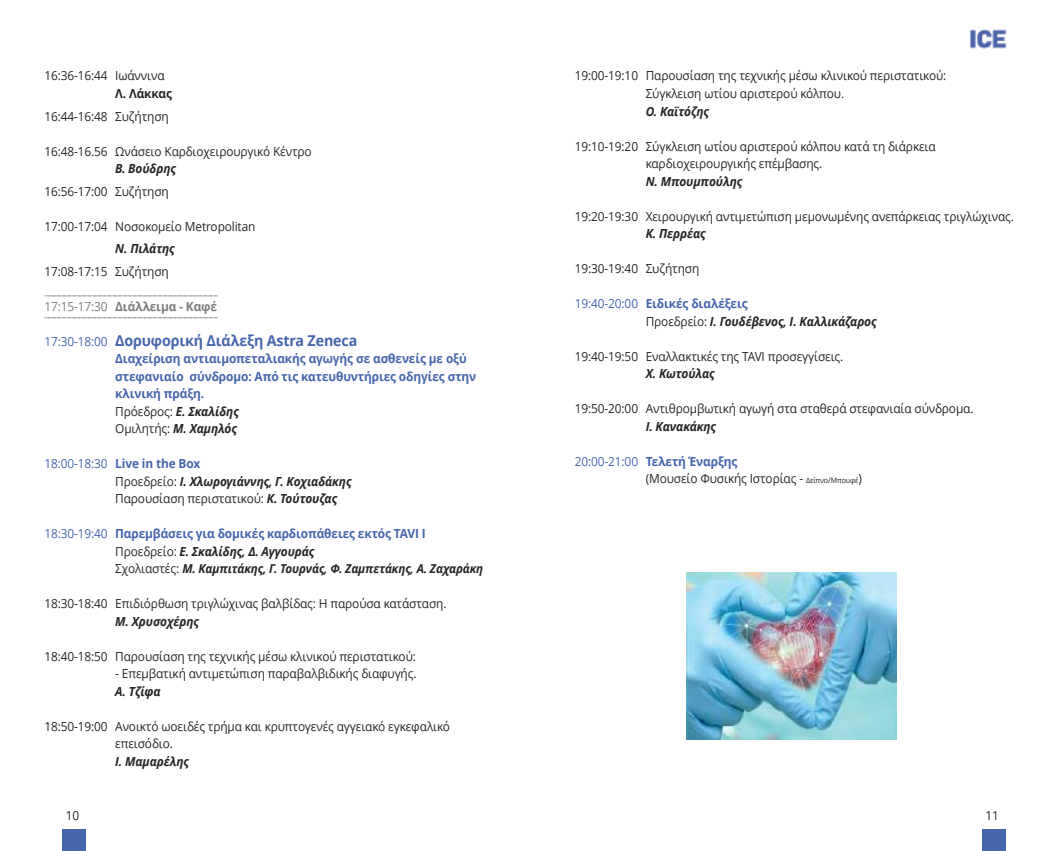
<style>
.page{position:relative;width:1063px;height:851px;background:#fff}
.page>*{position:absolute;margin:0;border:0;box-sizing:border-box;transform-origin:0 0}
.t1{font:700 15px "Open Sans";letter-spacing:-.01em;color:#4565ad;scale:.95 1}
.t2{font:12.5px/17.5px "Open Sans";letter-spacing:-.01em;color:#272627;scale:.95 1}
.t3{font:italic 700 12.5px/17.5px "Open Sans";letter-spacing:-.01em;color:#272627;scale:.95 1}
.t4{font:700 12.5px/17.5px "Open Sans";letter-spacing:-.01em;color:#4565ad;scale:.95 1}
.t5{font:700 12.5px "Open Sans";letter-spacing:-.01em;color:#7d7d7d;scale:.95 1}
.t6{font:700 12.5px "Open Sans";color:#272627;scale:.95 1}
.t7{font:italic 700 12.25px "Open Sans";letter-spacing:-.01em;color:#272627;scale:.95 1}
.s1{font-weight:400}
.s2{font-weight:400;font-size:12.5px}
.s3{font-weight:400;color:#272627}
.s4{font-style:italic;color:#272627}
.s5{font-weight:400;font-style:normal;color:#4565ad}
.s6{font-style:normal;color:#4565ad}
.s7{font-weight:400;font-style:normal}
.s8{font-weight:400;font-style:normal;font-size:12.5px}
.s9{color:#4565ad}
.s10{font-weight:700;color:#4565ad}
.s11{font-size:7.5px}
</style>
<div class="page">
<div style="left:63px;top:829px;width:23px;height:21px;background:#4565ad"></div>
<div style="left:982px;top:829px;width:24px;height:21px;background:#4565ad"></div>
<img style="left:969px;top:29px;width:38px;height:20px">
<svg style="left:44px;top:317px;width:174px;height:1px"></svg>
<svg style="left:44px;top:295px;width:174px;height:1px"></svg>
<img style="left:687px;top:572px;width:209px;height:167px">
<p class="t2" style="left:44px;top:67px;width:128px">16:36-16:44 Ιωάννινα</p>
<p class="t6" style="left:115px;top:85px;width:61px">λ. λάκκας</p>
<p class="t2" style="left:44px;top:107px;width:133px">16:44-16:48 Συζήτηση</p>
<p class="t2" style="left:44px;top:142px;width:283px">16:48-16.56 Ωνάσειο Καρδιοχειρουργικό Κέντρο</p>
<p class="t3" style="left:115px;top:159px;width:65px">Β. Βούδρης</p>
<p class="t2" style="left:44px;top:182px;width:133px">16:56-17:00 Συζήτηση</p>
<p class="t2" style="left:44px;top:217px;width:224px">17:00-17:04 Νοσοκομείο Metropolitan</p>
<p class="t3" style="left:115px;top:239px;width:64px">Ν. Πιλάτης</p>
<p class="t2" style="left:44px;top:262px;width:133px">17:08-17:15 Συζήτηση</p>
<p class="t5" style="left:44px;top:297px;width:183px"><span class="s1">17:15-17:30</span> διάλλειμα - καφέ</p>
<p class="t1" style="left:44px;top:329px;width:331px"><span class="s2">17:30-18:00</span> δορυφορική διάλεξη Astra Zeneca</p>
<p class="t4" style="left:115px;top:349px;width:382px">διαχείριση αντιαιμοπεταλιακής αγωγής σε ασθενείς με οξύ στεφανιαίο σύνδρομο: από τις κατευθυντήριες οδηγίες στην κλινική πράξη.<br><span class="s3">Πρόεδρος:</span> <span class="s4">Ε. Σκαλίδης<br></span><span class="s3">Ομιλητής:</span> <span class="s4">Μ. Χαμηλός</span></p>
<p class="t3" style="left:115px;top:454px;width:250px;text-indent:-71px"><span class="s5">18:00-18:30</span> <span class="s6">Live in the Box<br></span><span class="s7">Προεδρείο:</span> Ι. Χλωρογιάννης, Γ. Κοχιαδάκης<br><span class="s7">Παρουσίαση περιστατικού:</span> Κ. Τούτουζας</p>
<p class="t4" style="left:115px;top:524px;width:328px;text-indent:-71px"><span class="s1">18:30-19:40</span> Παρεμβάσεις για δομικές καρδιοπάθειες εκτός TAVi i<br><span class="s3">Προεδρείο:</span> <span class="s4">Ε. Σκαλίδης, Δ. Αγγουράς</span></p>
<p class="t7" style="left:115px;top:560px;width:389px"><span class="s8">Σχολιαστές:</span> Μ. Καμπιτάκης, Γ. Τουρνάς, Φ. Ζαμπετάκης, Α. Ζαχαράκη</p>
<p class="t2" style="left:44px;top:594px;width:425px">18:30-18:40 Επιδιόρθωση τριγλώχινας βαλβίδας: Η παρούσα κατάσταση.</p>
<p class="t3" style="left:115px;top:612px;width:90px">Μ. Χρυσοχέρης</p>
<p class="t2" style="left:44px;top:647px;width:393px">18:40-18:50 Παρουσίαση της τεχνικής μέσω κλινικού περιστατικού:</p>
<p class="t2" style="left:115px;top:664px;width:319px">- Επεμβατική αντιμετώπιση παραβαλβιδικής διαφυγής.</p>
<p class="t3" style="left:115px;top:682px;width:49px">Α. Τζίφα</p>
<p class="t2" style="left:115px;top:717px;width:354px;text-indent:-71px">18:50-19:00 Ανοικτό ωοειδές τρήμα και κρυπτογενές αγγειακό εγκεφαλικό επεισόδιο.</p>
<p class="t3" style="left:115px;top:752px;width:79px">Ι. Μαμαρέλης</p>
<p class="t2" style="left:66px;top:805px;width:16px">10</p>
<p class="t2" style="left:646px;top:67px;width:318px;text-indent:-71px">19:00-19:10 Παρουσίαση της τεχνικής μέσω κλινικού περιστατικού:<br>Σύγκλειση ωτίου αριστερού κόλπου.</p>
<p class="t3" style="left:646px;top:102px;width:68px">Ο. Καϊτόζης</p>
<p class="t2" style="left:646px;top:137px;width:307px;text-indent:-71px">19:10-19:20 Σύγκλειση ωτίου αριστερού κόλπου κατά τη διάρκεια καρδιοχειρουργικής επέμβασης.</p>
<p class="t3" style="left:646px;top:172px;width:103px">Ν. Μπουμπούλης</p>
<p class="t2" style="left:575px;top:207px;width:464px">19:20-19:30 Χειρουργική αντιμετώπιση μεμονωμένης ανεπάρκειας τριγλώχινας.</p>
<p class="t3" style="left:646px;top:224px;width:65px">Κ. Περρέας</p>
<p class="t2" style="left:575px;top:259px;width:133px">19:30-19:40 Συζήτηση</p>
<p class="t3" style="left:646px;top:294px;width:245px;text-indent:-71px"><span class="s5">19:40-20:00</span> <span class="s6">ειδικές διαλέξεις<br></span><span class="s7">Προεδρείο:</span> Ι. Γουδέβενος, Ι. Καλλικάζαρος</p>
<p class="t2" style="left:575px;top:347px;width:284px">19:40-19:50 Εναλλακτικές της TAVI προσεγγίσεις.</p>
<p class="t3" style="left:646px;top:364px;width:74px">Χ. Κωτούλας</p>
<p class="t2" style="left:575px;top:399px;width:421px">19:50-20:00 Αντιθρομβωτική αγωγή στα σταθερά στεφανιαία σύνδρομα.</p>
<p class="t3" style="left:646px;top:417px;width:76px">Ι. Κανακάκης</p>
<p class="t2" style="left:646px;top:452px;width:229px;text-indent:-71px"><span class="s9">20:00-21:00</span> <span class="s10">τελετή Έναρξης<br></span>(Μουσείο Φυσικής Ιστορίας - <span class="s11">Δείπνο/Μπουφέ</span>)</p>
<p class="t2" style="left:985px;top:805px;width:16px">11</p>
</div>
